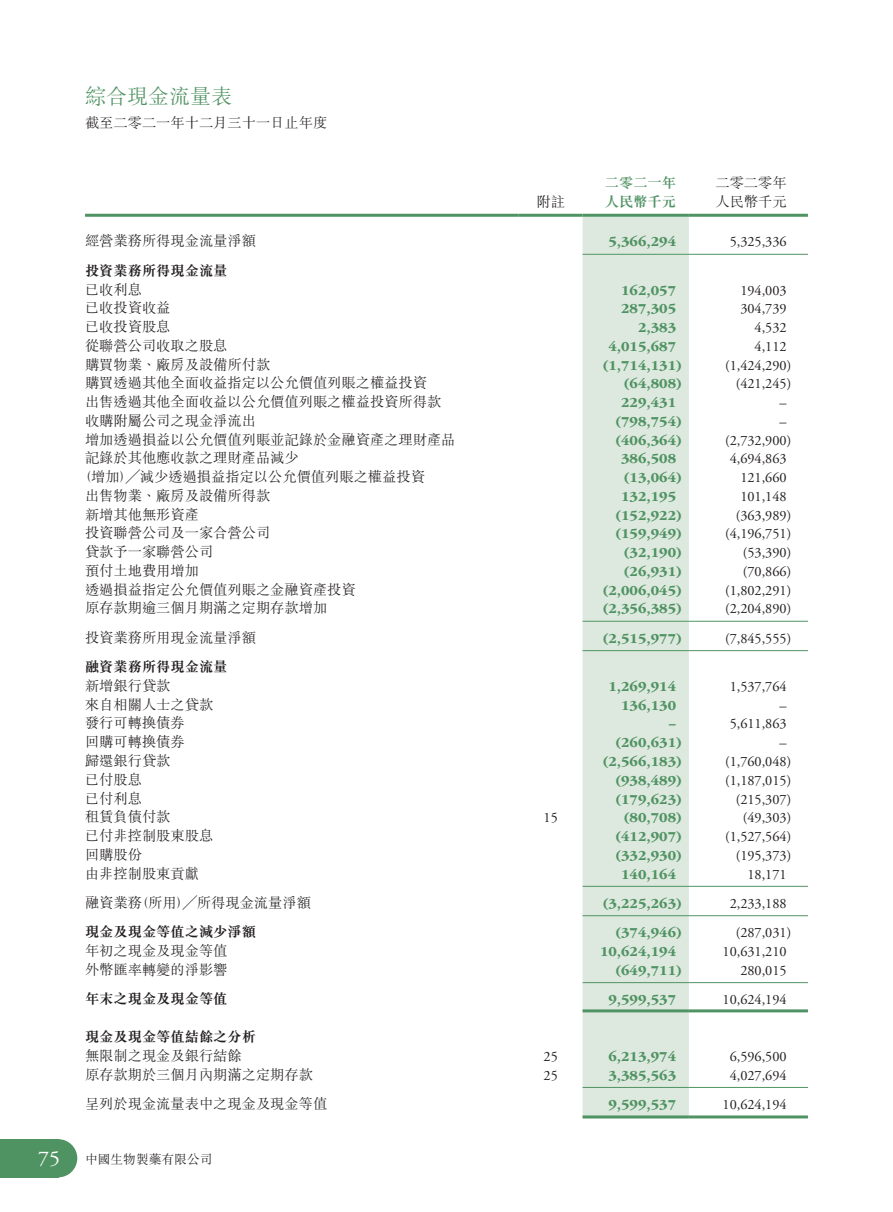
<style>
.page{position:relative;width:893px;height:1212px;background:#fff}
.page>*{position:absolute;margin:0;border:0;box-sizing:border-box;transform-origin:0 0}
.t1{font:300 21px "M Sung HK";color:#509363}
.t2{font:21px "Adobe Garamond Pro";color:#fff;scale:1.05 1}
.t3{font:300 14.25px "M Sung HK";color:#231f20}
.t4{font:700 14.25px "ITC Garamond Std";color:#509363}
.t5{font:14.25px "Adobe Garamond Pro";color:#231f20}
.t6{font:700 14.25px "M Sung HK";color:#231f20}
.t7{font:700 14.25px "M Sung HK";color:#509363}
.t8{font:300 12.75px "M Sung HK";color:#231f20}
</style>
<div class="page">
<div style="left:39px;top:1139px;width:38px;height:38px;background:#509363;border-radius:50%"></div>
<div style="left:0;top:1139px;width:58px;height:38px;background:#509363"></div>
<div style="left:583px;top:217px;width:106px;height:898px;background:#dde9de"></div>
<hr style="left:85px;top:214px;width:434px;height:3px;background:#509363">
<hr style="left:519px;top:214px;width:64px;height:3px;background:#509363">
<hr style="left:583px;top:214px;width:106px;height:3px;background:#509363">
<hr style="left:689px;top:214px;width:119px;height:3px;background:#509363">
<hr style="left:583px;top:254px;width:106px;height:1px;background:#509363">
<hr style="left:689px;top:254px;width:119px;height:1px;background:#509363">
<hr style="left:583px;top:621px;width:106px;height:1px;background:#509363">
<hr style="left:689px;top:621px;width:119px;height:1px;background:#509363">
<hr style="left:583px;top:650px;width:106px;height:1px;background:#509363">
<hr style="left:689px;top:650px;width:119px;height:1px;background:#509363">
<hr style="left:583px;top:886px;width:106px;height:1px;background:#509363">
<hr style="left:689px;top:886px;width:119px;height:1px;background:#509363">
<hr style="left:583px;top:915px;width:106px;height:1px;background:#509363">
<hr style="left:689px;top:915px;width:119px;height:1px;background:#509363">
<hr style="left:583px;top:982px;width:106px;height:1px;background:#509363">
<hr style="left:689px;top:982px;width:119px;height:1px;background:#509363">
<hr style="left:583px;top:1009px;width:106px;height:3px;background:#509363">
<hr style="left:689px;top:1009px;width:119px;height:3px;background:#509363">
<hr style="left:583px;top:1087px;width:106px;height:1px;background:#509363">
<hr style="left:689px;top:1087px;width:119px;height:1px;background:#509363">
<hr style="left:583px;top:1115px;width:106px;height:3px;background:#509363">
<hr style="left:689px;top:1115px;width:119px;height:3px;background:#509363">
<h1 class="t1" style="left:85px;top:81px;width:148px">綜合現金流量表</h1>
<p class="t3" style="left:85px;top:112px;width:244px">截至二零二一年十二月三十一日止年度</p>
<h1 class="t2" style="left:38px;top:1145px;width:23px">75</h1>
<p class="t3" style="left:85px;top:231px;width:172px">經營業務所得現金流量淨額</p>
<p class="t6" style="left:85px;top:261px;width:144px">投資業務所得現金流量</p>
<p class="t3" style="left:85px;top:279px;width:58px">已收利息</p>
<p class="t3" style="left:85px;top:298px;width:87px">已收投資收益</p>
<p class="t3" style="left:85px;top:317px;width:87px">已收投資股息</p>
<p class="t3" style="left:85px;top:336px;width:144px">從聯營公司收取之股息</p>
<p class="t3" style="left:85px;top:354px;width:187px">購買物業、廠房及設備所付款</p>
<p class="t3" style="left:85px;top:373px;width:344px">購買透過其他全面收益指定以公允價值列賬之權益投資</p>
<p class="t3" style="left:85px;top:392px;width:358px">出售透過其他全面收益以公允價值列賬之權益投資所得款</p>
<p class="t3" style="left:85px;top:411px;width:173px">收購附屬公司之現金淨流出</p>
<p class="t3" style="left:85px;top:429px;width:372px">增加透過損益以公允價值列賬並記錄於金融資產之理財產品</p>
<p class="t3" style="left:85px;top:448px;width:215px">記錄於其他應收款之理財產品減少</p>
<p class="t3" style="left:78px;top:467px;width:348px">（增加）╱減少透過損益指定以公允價值列賬之權益投資</p>
<p class="t3" style="left:85px;top:486px;width:187px">出售物業、廠房及設備所得款</p>
<p class="t3" style="left:85px;top:504px;width:115px">新增其他無形資產</p>
<p class="t3" style="left:85px;top:523px;width:187px">投資聯營公司及一家合營公司</p>
<p class="t3" style="left:85px;top:542px;width:130px">貸款予一家聯營公司</p>
<p class="t3" style="left:85px;top:561px;width:115px">預付土地費用增加</p>
<p class="t3" style="left:85px;top:579px;width:272px">透過損益指定公允價值列賬之金融資產投資</p>
<p class="t3" style="left:85px;top:598px;width:244px">原存款期逾三個月期滿之定期存款增加</p>
<p class="t3" style="left:85px;top:627px;width:172px">投資業務所用現金流量淨額</p>
<p class="t6" style="left:85px;top:657px;width:144px">融資業務所得現金流量</p>
<p class="t3" style="left:85px;top:676px;width:87px">新增銀行貸款</p>
<p class="t3" style="left:85px;top:694px;width:130px">來自相關人士之貸款</p>
<p class="t3" style="left:85px;top:713px;width:101px">發行可轉換債券</p>
<p class="t3" style="left:85px;top:732px;width:101px">回購可轉換債券</p>
<p class="t3" style="left:85px;top:751px;width:87px">歸還銀行貸款</p>
<p class="t3" style="left:85px;top:769px;width:58px">已付股息</p>
<p class="t3" style="left:85px;top:788px;width:58px">已付利息</p>
<p class="t3" style="left:85px;top:807px;width:87px">租賃負債付款</p>
<p class="t3" style="left:85px;top:826px;width:130px">已付非控制股東股息</p>
<p class="t3" style="left:85px;top:844px;width:58px">回購股份</p>
<p class="t3" style="left:85px;top:863px;width:115px">由非控制股東貢獻</p>
<p class="t3" style="left:135px;top:892px;width:177px">（所用）╱所得現金流量淨額</p>
<p class="t3" style="left:85px;top:892px;width:58px">融資業務</p>
<p class="t6" style="left:85px;top:922px;width:172px">現金及現金等值之減少淨額</p>
<p class="t3" style="left:85px;top:941px;width:144px">年初之現金及現金等值</p>
<p class="t3" style="left:85px;top:959px;width:144px">外幣匯率轉變的淨影響</p>
<p class="t6" style="left:85px;top:989px;width:144px">年末之現金及現金等值</p>
<p class="t6" style="left:85px;top:1027px;width:172px">現金及現金等值結餘之分析</p>
<p class="t3" style="left:85px;top:1045px;width:158px">無限制之現金及銀行結餘</p>
<p class="t3" style="left:85px;top:1064px;width:230px">原存款期於三個月內期滿之定期存款</p>
<p class="t3" style="left:85px;top:1094px;width:244px">呈列於現金流量表中之現金及現金等值</p>
<p class="t8" style="left:85px;top:1150px;width:129px">中國生物製藥有限公司</p>
<p class="t7" style="left:605px;top:173px;width:73px">二零二一年</p>
<p class="t3" style="left:715px;top:173px;width:73px">二零二零年</p>
<p class="t3" style="left:536px;top:192px;width:30px">附註</p>
<p class="t7" style="left:605px;top:192px;width:73px">人民幣千元</p>
<p class="t3" style="left:715px;top:192px;width:73px">人民幣千元</p>
<p class="t4" style="left:608px;top:234px;width:69px">5,366,294</p>
<p class="t5" style="left:730px;top:233px;width:58px">5,325,336</p>
<p class="t4" style="left:621px;top:282px;width:56px">162,057</p>
<p class="t5" style="left:740px;top:282px;width:48px">194,003</p>
<p class="t4" style="left:621px;top:301px;width:56px">287,305</p>
<p class="t5" style="left:740px;top:300px;width:48px">304,739</p>
<p class="t4" style="left:638px;top:320px;width:40px">2,383</p>
<p class="t5" style="left:755px;top:319px;width:34px">4,532</p>
<p class="t4" style="left:608px;top:338px;width:69px">4,015,687</p>
<p class="t5" style="left:755px;top:338px;width:34px">4,112</p>
<p class="t4" style="left:603px;top:357px;width:80px">)1,714,131(</p>
<p class="t5" style="left:725px;top:357px;width:68px">)1,424,290(</p>
<p class="t4" style="left:624px;top:376px;width:59px">)64,808(</p>
<p class="t5" style="left:736px;top:375px;width:57px">)421,245(</p>
<p class="t4" style="left:621px;top:395px;width:56px">229,431</p>
<p class="t5" style="left:779px;top:394px;width:9px">–</p>
<p class="t4" style="left:616px;top:413px;width:67px">)798,754(</p>
<p class="t5" style="left:779px;top:413px;width:9px">–</p>
<p class="t4" style="left:616px;top:432px;width:67px">)406,364(</p>
<p class="t5" style="left:725px;top:432px;width:68px">)2,732,900(</p>
<p class="t4" style="left:621px;top:451px;width:56px">386,508</p>
<p class="t5" style="left:730px;top:450px;width:58px">4,694,863</p>
<p class="t4" style="left:624px;top:470px;width:59px">)13,064(</p>
<p class="t5" style="left:740px;top:469px;width:48px">121,660</p>
<p class="t4" style="left:621px;top:488px;width:56px">132,195</p>
<p class="t5" style="left:740px;top:488px;width:48px">101,148</p>
<p class="t4" style="left:616px;top:507px;width:67px">)152,922(</p>
<p class="t5" style="left:736px;top:507px;width:57px">)363,989(</p>
<p class="t4" style="left:616px;top:526px;width:67px">)159,949(</p>
<p class="t5" style="left:725px;top:525px;width:68px">)4,196,751(</p>
<p class="t4" style="left:624px;top:545px;width:59px">)32,190(</p>
<p class="t5" style="left:743px;top:544px;width:50px">)53,390(</p>
<p class="t4" style="left:624px;top:563px;width:59px">)26,931(</p>
<p class="t5" style="left:743px;top:563px;width:50px">)70,866(</p>
<p class="t4" style="left:603px;top:582px;width:80px">)2,006,045(</p>
<p class="t5" style="left:725px;top:582px;width:68px">)1,802,291(</p>
<p class="t4" style="left:603px;top:601px;width:80px">)2,356,385(</p>
<p class="t5" style="left:725px;top:600px;width:68px">)2,204,890(</p>
<p class="t4" style="left:603px;top:630px;width:80px">)2,515,977(</p>
<p class="t5" style="left:725px;top:630px;width:68px">)7,845,555(</p>
<p class="t4" style="left:608px;top:678px;width:69px">1,269,914</p>
<p class="t5" style="left:730px;top:678px;width:58px">1,537,764</p>
<p class="t4" style="left:621px;top:697px;width:56px">136,130</p>
<p class="t5" style="left:779px;top:697px;width:9px">–</p>
<p class="t4" style="left:669px;top:716px;width:9px">–</p>
<p class="t5" style="left:730px;top:715px;width:58px">5,611,863</p>
<p class="t4" style="left:616px;top:735px;width:67px">)260,631(</p>
<p class="t5" style="left:779px;top:734px;width:9px">–</p>
<p class="t4" style="left:603px;top:753px;width:80px">)2,566,183(</p>
<p class="t5" style="left:725px;top:753px;width:68px">)1,760,048(</p>
<p class="t4" style="left:616px;top:772px;width:67px">)938,489(</p>
<p class="t5" style="left:725px;top:772px;width:68px">)1,187,015(</p>
<p class="t4" style="left:616px;top:791px;width:67px">)179,623(</p>
<p class="t5" style="left:736px;top:790px;width:57px">)215,307(</p>
<p class="t5" style="left:544px;top:809px;width:16px">15</p>
<p class="t4" style="left:624px;top:810px;width:59px">)80,708(</p>
<p class="t5" style="left:743px;top:809px;width:50px">)49,303(</p>
<p class="t4" style="left:616px;top:828px;width:67px">)412,907(</p>
<p class="t5" style="left:725px;top:828px;width:68px">)1,527,564(</p>
<p class="t4" style="left:616px;top:847px;width:67px">)332,930(</p>
<p class="t5" style="left:736px;top:847px;width:57px">)195,373(</p>
<p class="t4" style="left:621px;top:866px;width:56px">140,164</p>
<p class="t5" style="left:747px;top:865px;width:41px">18,171</p>
<p class="t4" style="left:603px;top:895px;width:80px">)3,225,263(</p>
<p class="t5" style="left:730px;top:895px;width:58px">2,233,188</p>
<p class="t4" style="left:616px;top:925px;width:67px">)374,946(</p>
<p class="t5" style="left:736px;top:924px;width:57px">)287,031(</p>
<p class="t4" style="left:600px;top:943px;width:78px">10,624,194</p>
<p class="t5" style="left:722px;top:943px;width:66px">10,631,210</p>
<p class="t4" style="left:616px;top:962px;width:67px">)649,711(</p>
<p class="t5" style="left:740px;top:962px;width:48px">280,015</p>
<p class="t4" style="left:608px;top:992px;width:69px">9,599,537</p>
<p class="t5" style="left:722px;top:991px;width:66px">10,624,194</p>
<p class="t5" style="left:544px;top:1048px;width:16px">25</p>
<p class="t4" style="left:608px;top:1048px;width:69px">6,213,974</p>
<p class="t5" style="left:730px;top:1048px;width:58px">6,596,500</p>
<p class="t5" style="left:544px;top:1066px;width:16px">25</p>
<p class="t4" style="left:608px;top:1067px;width:69px">3,385,563</p>
<p class="t5" style="left:730px;top:1066px;width:58px">4,027,694</p>
<p class="t4" style="left:608px;top:1096px;width:69px">9,599,537</p>
<p class="t5" style="left:722px;top:1096px;width:66px">10,624,194</p>
</div>
